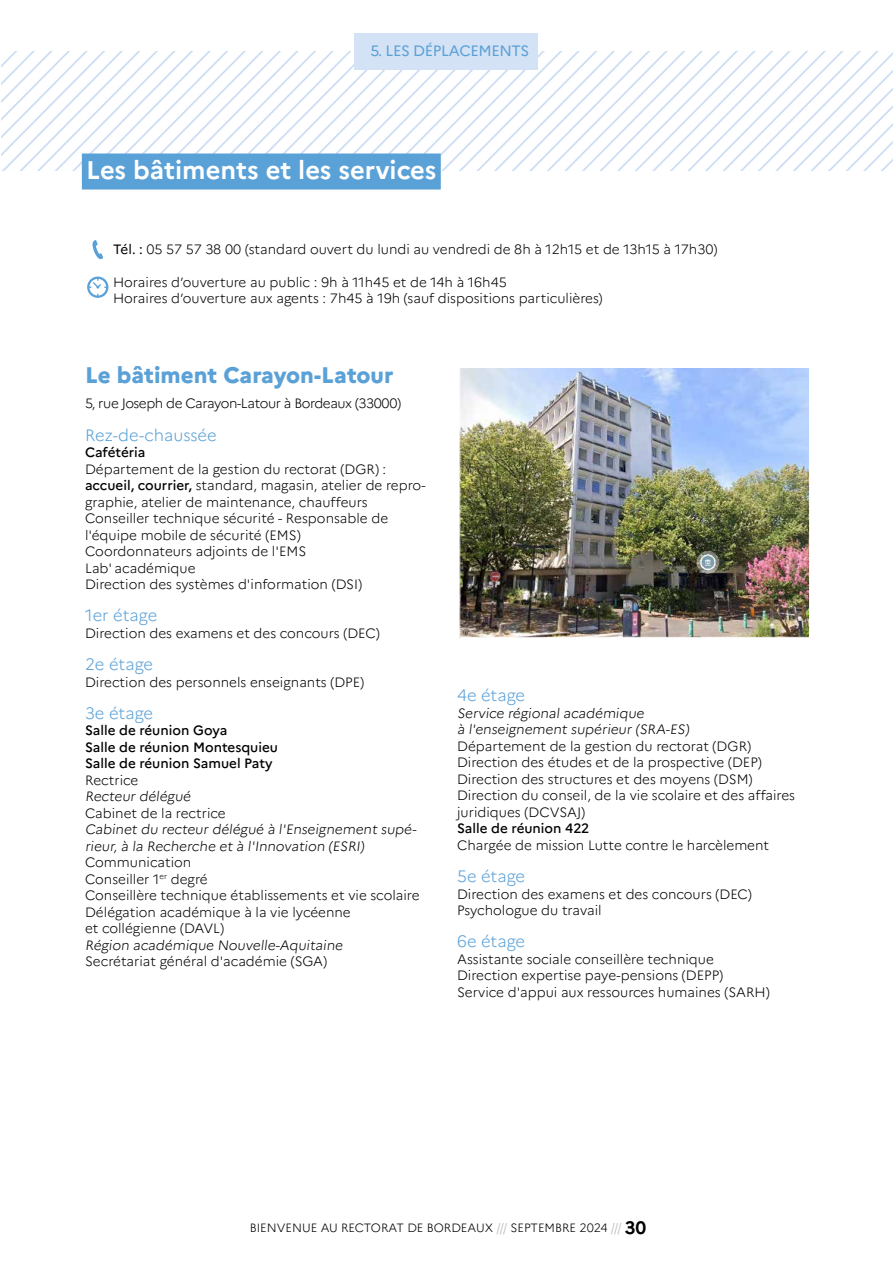
<style>
.page{position:relative;width:893px;height:1263px;background:#fff}
.page>*{position:absolute;margin:0;border:0;box-sizing:border-box;transform-origin:0 0}
.t1{font:700 25.5px "Marianne";color:#fff}
.t2{font:800 22.5px "Marianne";color:#5aa1d8}
.t3{font:300 16.5px "Marianne";color:#5aa1d8}
.t4{font:15px "Marianne";letter-spacing:-.025em;color:#5aa1d8}
.t5{font:300 13.5px/16.5px "Marianne";color:#000}
.t6{font:500 13.5px/16.5px "Marianne";color:#000}
.t7{font:300 13.5px "Marianne";letter-spacing:-.03em;color:#000}
.t8{font:300 12px "Marianne";color:#000}
.s1{font-weight:400}
.s2{font-weight:500}
.s3{color:#b3b2b2}
.s4{font-weight:700;font-size:18px}
</style>
<div class="page">
<img style="left:1px;top:51px;width:892px;height:119px">
<div style="left:355px;top:33px;width:183px;height:36px;background:#d4e2f5"></div>
<svg style="left:87px;top:277px;width:21px;height:21px"></svg>
<svg style="left:92px;top:240px;width:11px;height:19px"></svg>
<img style="left:461px;top:369px;width:347px;height:267px">
<div style="left:459px;top:367px;width:351px;height:271px;border:1px solid #fff"></div>
<div style="left:82px;top:153px;width:359px;height:36px;background:#5aa1d8"></div>
<p class="t4" style="left:370px;top:39px;width:160px">5. LES DÉPLACEMENTS</p>
<h1 class="t1" style="left:86px;top:150px;width:352px">Les bâtiments et les services</h1>
<p class="t5" style="left:113px;top:240px;width:606px"><span class="s1">Tél. :</span> 05 57 57 38 00 (standard ouvert du lundi au vendredi de 8h à 12h15 et de 13h15 à 17h30)</p>
<p class="t5" style="left:113px;top:273px;width:491px">Horaires d’ouverture au public : 9h à 11h45 et de 14h à 16h45<br>Horaires d’ouverture aux agents : 7h45 à 19h (sauf dispositions particulières)</p>
<h2 class="t2" style="left:85px;top:358px;width:310px">Le bâtiment Carayon-Latour</h2>
<p class="t7" style="left:85px;top:393px;width:318px">5, rue Joseph de Carayon-Latour à Bordeaux (33000)</p>
<p class="t3" style="left:85px;top:422px;width:133px">Rez-de-chaussée</p>
<p class="t6" style="left:85px;top:443px;width:62px">Cafétéria</p>
<p class="t5" style="left:85px;top:459px;width:342px">Département de la gestion du rectorat (DGR) : <span class="s2">accueil, courrier,</span> standard, magasin, atelier de repro&shy;graphie, atelier de maintenance, chauffeurs Conseiller technique sécurité - Responsable de l'équipe mobile de sécurité (EMS)<br>Coordonnateurs adjoints de l'EMS<br>Lab' académique<br>Direction des systèmes d'information (DSI)</p>
<p class="t3" style="left:85px;top:603px;width:74px">1er étage</p>
<p class="t5" style="left:85px;top:624px;width:296px">Direction des examens et des concours (DEC)</p>
<p class="t3" style="left:85px;top:651px;width:70px">2e étage</p>
<p class="t5" style="left:85px;top:672px;width:281px">Direction des personnels enseignants (DPE)</p>
<p class="t3" style="left:85px;top:700px;width:70px">3e étage</p>
<p class="t6" style="left:85px;top:721px;width:194px">Salle de réunion Goya<br>Salle de réunion Montesquieu<br>Salle de réunion Samuel Paty</p>
<p class="t5" style="left:85px;top:771px;width:336px">Rectrice<br>Recteur délégué<br>Cabinet de la rectrice<br>Cabinet du recteur délégué à l'Enseignement supé&shy;rieur, à la Recherche et à l'Innovation (ESRI)<br>Communication<br>Conseiller 1<sup>er</sup> degré<br>Conseillère technique établissements et vie scolaire<br>Délégation académique à la vie lycéenne<br>et collégienne (DAVL)<br>Région académique Nouvelle-Aquitaine<br>Secrétariat général d'académie (SGA)</p>
<p class="t3" style="left:457px;top:683px;width:70px">4e étage</p>
<p class="t5" style="left:457px;top:704px;width:340px">Service régional académique<br>à l'enseignement supérieur (SRA-ES)<br>Département de la gestion du rectorat (DGR)<br>Direction des études et de la prospective (DEP)<br>Direction des structures et des moyens (DSM)<br>Direction du conseil, de la vie scolaire et des affaires juridiques (DCVSAJ)</p>
<p class="t6" style="left:457px;top:819px;width:134px">Salle de réunion 422</p>
<p class="t5" style="left:457px;top:836px;width:314px">Chargée de mission Lutte contre le harcèlement</p>
<p class="t3" style="left:457px;top:863px;width:70px">5e étage</p>
<p class="t5" style="left:457px;top:884px;width:296px">Direction des examens et des concours (DEC)<br>Psychologue du travail</p>
<p class="t3" style="left:457px;top:929px;width:70px">6e étage</p>
<p class="t5" style="left:457px;top:950px;width:314px">Assistante sociale conseillère technique<br>Direction expertise paye-pensions (DEPP)<br>Service d'appui aux ressources humaines (SARH)</p>
<p class="t8" style="left:250px;top:1219px;width:398px">BIENVENUE AU RECTORAT DE BORDEAUX <span class="s3">///</span> SEPTEMBRE 2024 <span class="s3">///</span> <span class="s4">30</span></p>
</div>
